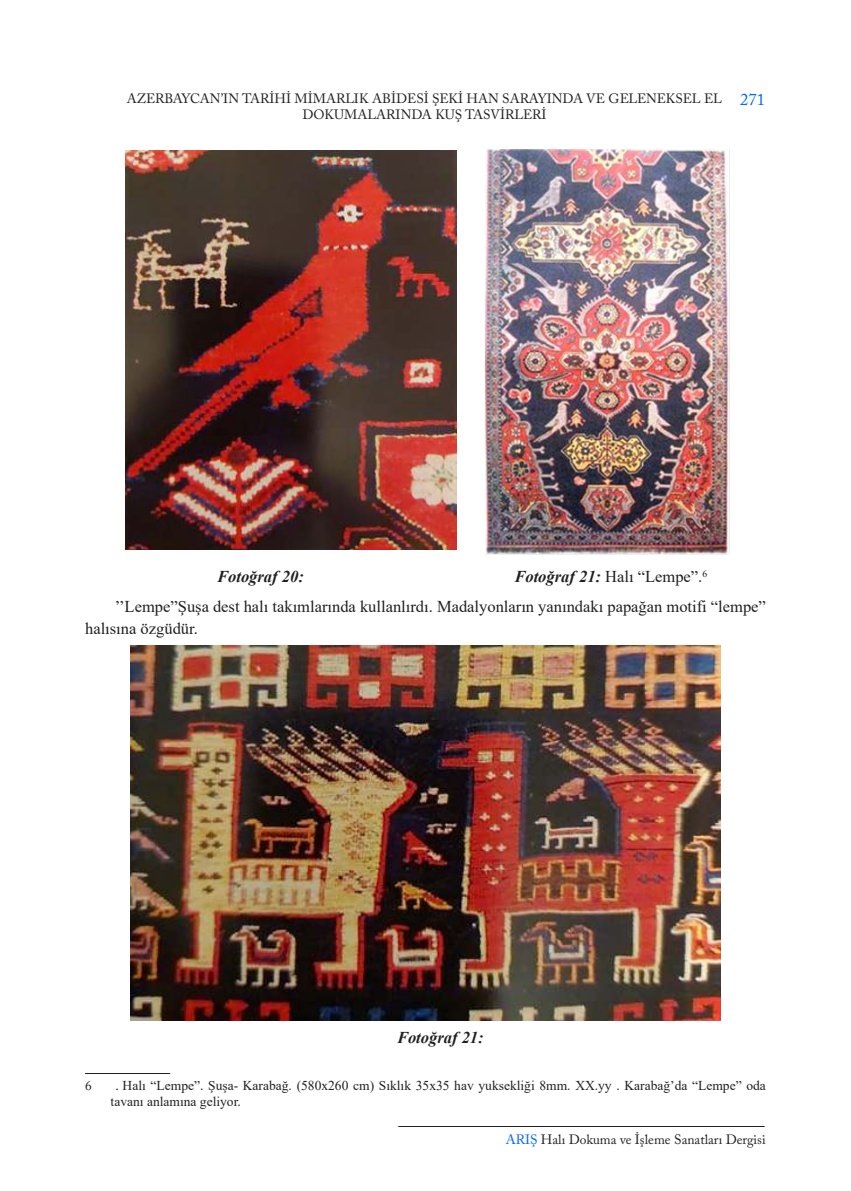
<style>
.page{position:relative;width:851px;height:1191px;background:#fff}
.page>*{position:absolute;margin:0;border:0;box-sizing:border-box;transform-origin:0 0}
.t1{font:16.5px/30.3px "Times New Roman";color:#221f1f}
.t2{font:italic 700 16.5px "Times New Roman";color:#221f1f}
.t3{font:16.5px "Adobe Caslon Pro";color:#06f}
.t4{font:13.5px/16.5px "Adobe Caslon Pro";color:#221f1f;text-align:center}
.t5{font:13.5px/16.2px "Times New Roman";color:#221f1f}
.s1{font-weight:700;font-style:italic}
.s2{font-family:"Adobe Caslon Pro"}
.s3{color:#06f}
</style>
<div class="page">
<hr style="left:398px;top:1126px;width:366px;height:1px;background:#221f1f">
<img style="left:125px;top:151px;width:331px;height:398px">
<img style="left:485px;top:150px;width:244px;height:404px">
<img style="left:130px;top:645px;width:590px;height:375px">
<hr style="left:85px;top:1073px;width:85px;height:1px;background:#221f1f">
<p class="t4" style="left:127px;top:91px;width:596px">AZERBAYCAN’IN TARİHİ MİMARLIK ABİDESİ ŞEKİ HAN SARAYINDA VE GELENEKSEL EL<br>DOKUMALARINDA KUŞ TASVİRLERİ</p>
<p class="t3" style="left:740px;top:91px;width:26px">271</p>
<p class="t1" style="left:115px;top:561px;width:652px;text-indent:399px"><span class="s1">Fotoğraf 21:</span> Halı “Lempe”.<sup>6 </sup>’’Lempe”Şuşa dest halı takımlarında kullanlırdı. Madalyonların yanındakı papağan motifi “lempe”</p>
<p class="t1" style="left:85px;top:613px;width:114px">halısına özgüdür.</p>
<p class="t2" style="left:217px;top:565px;width:88px">Fotoğraf 20:</p>
<p class="t2" style="left:397px;top:1025px;width:88px">Fotoğraf 21:</p>
<p class="t4" style="left:85px;top:1077px;width:8px">6</p>
<p class="t5" style="left:111px;top:1076px;width:656px;text-indent:5px"><span class="s2">.</span> Halı “Lempe”. Şuşa- Karabağ. (580x260 cm) Sıklık 35x35 hav yuksekliği 8mm. XX.yy . Karabağ’da “Lempe” oda tavanı anlamına geliyor.</p>
<p class="t4" style="left:505px;top:1131px;width:261px"><span class="s3">ARIŞ</span> Halı Dokuma ve İşleme Sanatları Dergisi</p>
</div>
